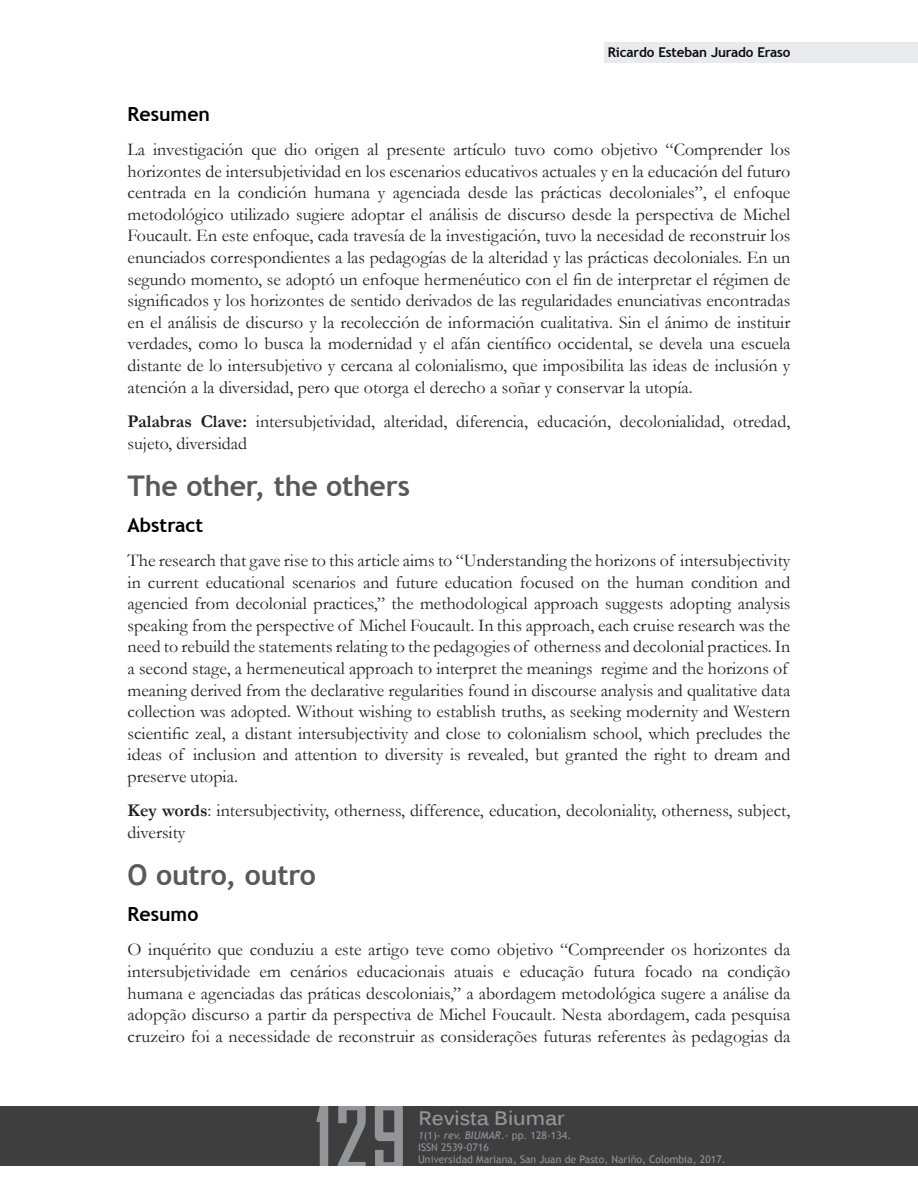
<style>
.page{position:relative;width:918px;height:1188px;background:#fff}
.page>*{position:absolute;margin:0;border:0;box-sizing:border-box;transform-origin:0 0}
.t1{font:700 91.05px "Agency FB";color:#939598;scale:.83 1}
.Título_Idiomas_BIUMA{font:700 28.5px "Trebuchet MS";letter-spacing:-.01em;color:#595959}
.Subtítulos_BIUMAR{font:700 19.5px "Trebuchet MS";color:#000}
.t2{font:700 19.5px "Kalinga";color:#939598}
.Contenido_BIUMAR{font:18px/21.6px "Garamond";color:#231f20}
.t3{font:700 13.5px "Trebuchet MS";letter-spacing:-.01em;color:#0b090c}
.t4{font:10.5px/12px "Trebuchet MS";color:#939598}
.s1{font-weight:700}
.s2{font-style:italic}
</style>
<div class="page">
<div style="left:605px;top:42px;width:313px;height:21px;background:#e9eaeb"></div>
<div style="left:0;top:1106px;width:918px;height:60px;background:#3e3e3f"></div>
<hr style="left:0;top:0;width:1px;height:247px;background:#000">
<p class="t3" style="left:608px;top:44px;width:184px">Ricardo Esteban Jurado Eraso</p>
<p class="Subtítulos_BIUMAR" style="left:128px;top:102px;width:84px">Resumen</p>
<p class="Contenido_BIUMAR" style="left:128px;top:138px;width:664px;text-align:justify">La investigación que dio origen al presente artículo tuvo como objetivo “Comprender los horizontes de intersubjetividad en los escenarios educativos actuales y en la educación del futuro centrada en la condición humana y agenciada desde las prácticas decoloniales”, el enfoque metodológico utilizado sugiere adoptar el análisis de discurso desde la perspectiva de Michel Foucault. En este enfoque, cada travesía de la investigación, tuvo la necesidad de reconstruir los enunciados correspondientes a las pedagogías de la alteridad y las prácticas decoloniales. En un segundo momento, se adoptó un enfoque hermenéutico con el fin de interpretar el régimen de significados y los horizontes de sentido derivados de las regularidades enunciativas encontradas en el análisis de discurso y la recolección de información cualitativa. Sin el ánimo de instituir verdades, como lo busca la modernidad y el afán científico occidental, se devela una escuela distante de lo intersubjetivo y cercana al colonialismo, que imposibilita las ideas de inclusión y atención a la diversidad, pero que otorga el derecho a soñar y conservar la utopía.</p>
<p class="Contenido_BIUMAR" style="left:128px;top:410px;width:664px"><span class="s1">Palabras Clave:</span> intersubjetividad, alteridad, diferencia, educación, decolonialidad, otredad, sujeto, diversidad</p>
<p class="Título_Idiomas_BIUMA" style="left:128px;top:468px;width:284px">The other, the others</p>
<p class="Subtítulos_BIUMAR" style="left:128px;top:513px;width:77px">Abstract</p>
<p class="Contenido_BIUMAR" style="left:128px;top:549px;width:664px">The research that gave rise to this article aims to “Understanding the horizons of intersubjectivity in current educational scenarios and future education focused on the human condition and agencied from decolonial practices,” the methodological approach suggests adopting analysis speaking from the perspective of Michel Foucault. In this approach, each cruise research was the need to rebuild the statements relating to the pedagogies of otherness and decolonial practices. In a second stage, a hermeneutical approach to interpret the meanings regime and the horizons of meaning derived from the declarative regularities found in discourse analysis and qualitative data collection was adopted. Without wishing to establish truths, as seeking modernity and Western scientific zeal, a distant intersubjectivity and close to colonialism school, which precludes the ideas of inclusion and attention to diversity is revealed, but granted the right to dream and preserve utopia.</p>
<p class="Contenido_BIUMAR" style="left:128px;top:800px;width:664px"><span class="s1">Key words</span>: intersubjectivity, otherness, difference, education, decoloniality, otherness, subject, diversity</p>
<p class="Título_Idiomas_BIUMA" style="left:128px;top:857px;width:190px">O outro, outro</p>
<p class="Subtítulos_BIUMAR" style="left:128px;top:902px;width:72px">Resumo</p>
<p class="Contenido_BIUMAR" style="left:128px;top:939px;width:664px;text-align:justify">O inquérito que conduziu a este artigo teve como objetivo “Compreender os horizontes da intersubjetividade em cenários educacionais atuais e educação futura focado na condição humana e agenciadas das práticas descoloniais,” a abordagem metodológica sugere a análise da adopção discurso a partir da perspectiva de Michel Foucault. Nesta abordagem, cada pesquisa cruzeiro foi a necessidade de reconstruir as considerações futuras referentes às pedagogias da</p>
<p class="t1" style="left:314px;top:1080px;width:112px">129</p>
<p class="t2" style="left:419px;top:1106px;width:148px">Revista Biumar</p>
<p class="t4" style="left:418px;top:1129px;width:309px"><span class="s2">1</span>(1)- <span class="s2">rev. BIUMAR</span>.- pp. 128-134.<br>ISSN 2539-0716<br>Universidad Mariana, San Juan de Pasto, Nariño, Colombia, 2017.</p>
</div>
